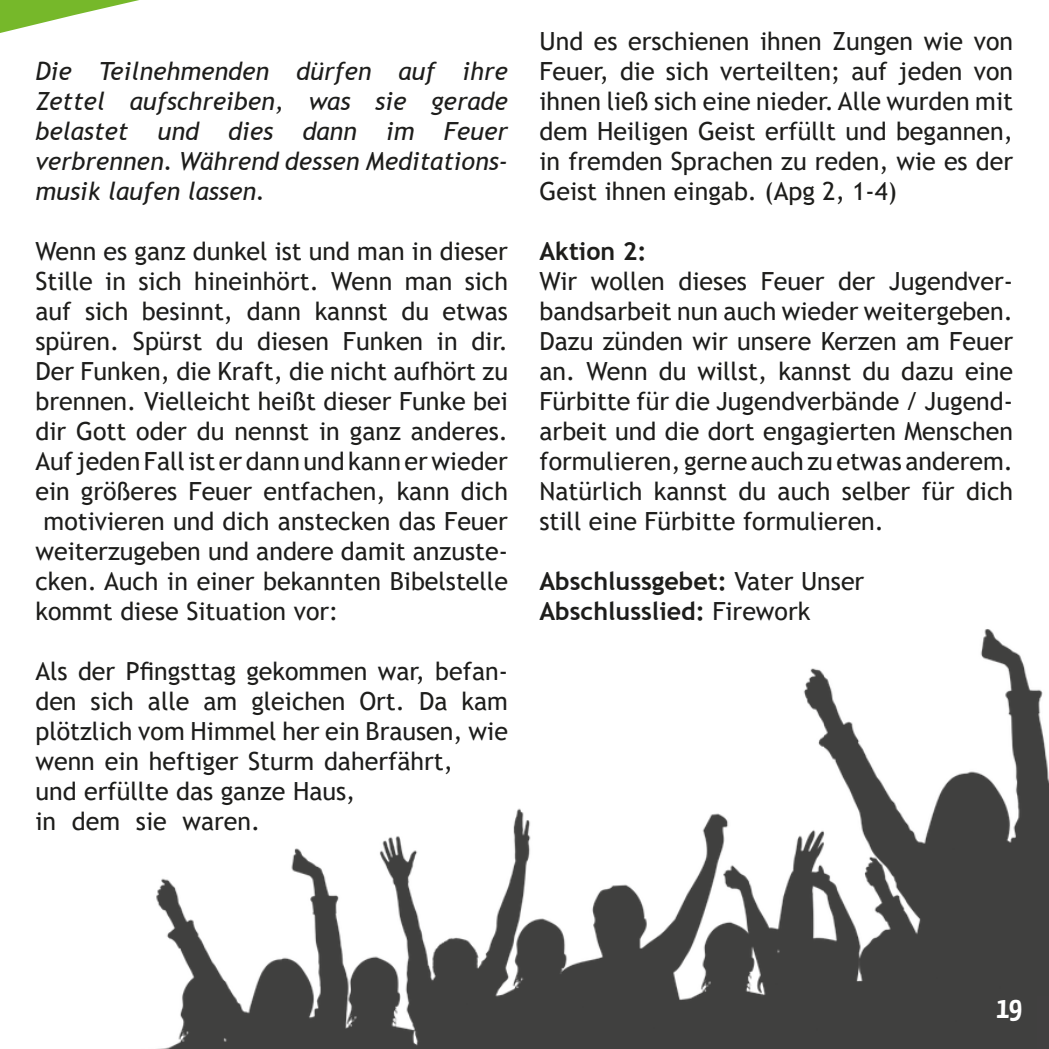
<style>
.page{position:relative;width:1049px;height:1049px;background:#fff}
.page>*{position:absolute;margin:0;border:0;box-sizing:border-box;transform-origin:0 0}
.t1{font:30px "BDKJ";color:#fff}
.t2{font:25px/30px "Trebuchet MS";color:#1d1d1b;text-align:justify}
.t3{font:italic 25px/30px "Trebuchet MS";color:#1d1d1b;text-align:justify}
.t4{font:700 25px/30px "Trebuchet MS";color:#1d1d1b}
.s1{font-weight:400}
.s2{font-weight:700}
</style>
<div class="page">
<img style="left:156px;top:629px;width:893px;height:420px">
<div style="left:1038px;top:996px;width:11px;height:53px;background:#414040"></div>
<p class="t3" style="left:35px;top:56px;width:474px">Die Teilnehmenden dürfen auf ihre Zettel aufschreiben, was sie gerade belastet und dies dann im Feuer verbrennen. Während dessen Meditations&shy;musik laufen lassen.</p>
<p class="t2" style="left:35px;top:236px;width:474px">Wenn es ganz dunkel ist und man in dieser</p>
<p class="t2" style="left:35px;top:266px;width:474px">Stille in sich hineinhört. Wenn man sich</p>
<p class="t2" style="left:35px;top:296px;width:474px">auf sich besinnt, dann kannst du etwas</p>
<p class="t2" style="left:35px;top:326px;width:474px">spüren. Spürst du diesen Funken in dir.</p>
<p class="t2" style="left:35px;top:356px;width:474px">Der Funken, die Kraft, die nicht aufhört zu</p>
<p class="t2" style="left:35px;top:386px;width:474px">brennen. Vielleicht heißt dieser Funke bei</p>
<p class="t2" style="left:35px;top:416px;width:474px">dir Gott oder du nennst in ganz anderes.</p>
<p class="t2" style="left:35px;top:446px;width:474px">Auf jeden Fall ist er dann und kann er wieder</p>
<p class="t2" style="left:35px;top:476px;width:474px">ein größeres Feuer entfachen, kann dich</p>
<p class="t2" style="left:44px;top:506px;width:466px">motivieren und dich anstecken das Feuer</p>
<p class="t2" style="left:35px;top:536px;width:474px">weiterzugeben und andere damit anzuste-</p>
<p class="t2" style="left:35px;top:566px;width:474px">cken. Auch in einer bekannten Bibelstelle</p>
<p class="t2" style="left:35px;top:596px;width:304px">kommt diese Situation vor:</p>
<p class="t2" style="left:35px;top:656px;width:474px;text-align:left">Als der Pfingsttag gekommen war, befan&shy;den sich alle am gleichen Ort. Da kam plötzlich vom Himmel her ein Brausen, wie wenn ein heftiger Sturm daherfährt,<br>und erfüllte das ganze Haus,<br>in dem sie waren.</p>
<p class="t2" style="left:539px;top:26px;width:475px">Und es erschienen ihnen Zungen wie von Feuer, die sich verteilten; auf jeden von ihnen ließ sich eine nieder. Alle wurden mit dem Heiligen Geist erfüllt und begannen, in fremden Sprachen zu reden, wie es der Geist ihnen eingab. (Apg 2, 1-4)</p>
<p class="t4" style="left:539px;top:236px;width:109px">Aktion 2:</p>
<p class="t2" style="left:539px;top:266px;width:475px">Wir wollen dieses Feuer der Jugendver&shy;bandsarbeit nun auch wieder weitergeben.<br>Dazu zünden wir unsere Kerzen am Feuer an. Wenn du willst, kannst du dazu eine Fürbitte für die Jugendverbände / Jugend&shy;arbeit und die dort engagierten Menschen formulieren, gerne auch zu etwas anderem.<br>Natürlich kannst du auch selber für dich still eine Fürbitte formulieren.</p>
<p class="t4" style="left:539px;top:566px;width:326px">Abschlussgebet: <span class="s1">Vater Unser<br></span>Abschlusslied: <span class="s1">Firework</span></p>
<p class="t1" style="left:989px;top:983px;width:35px">19<span class="s2">19</span></p>
</div>
